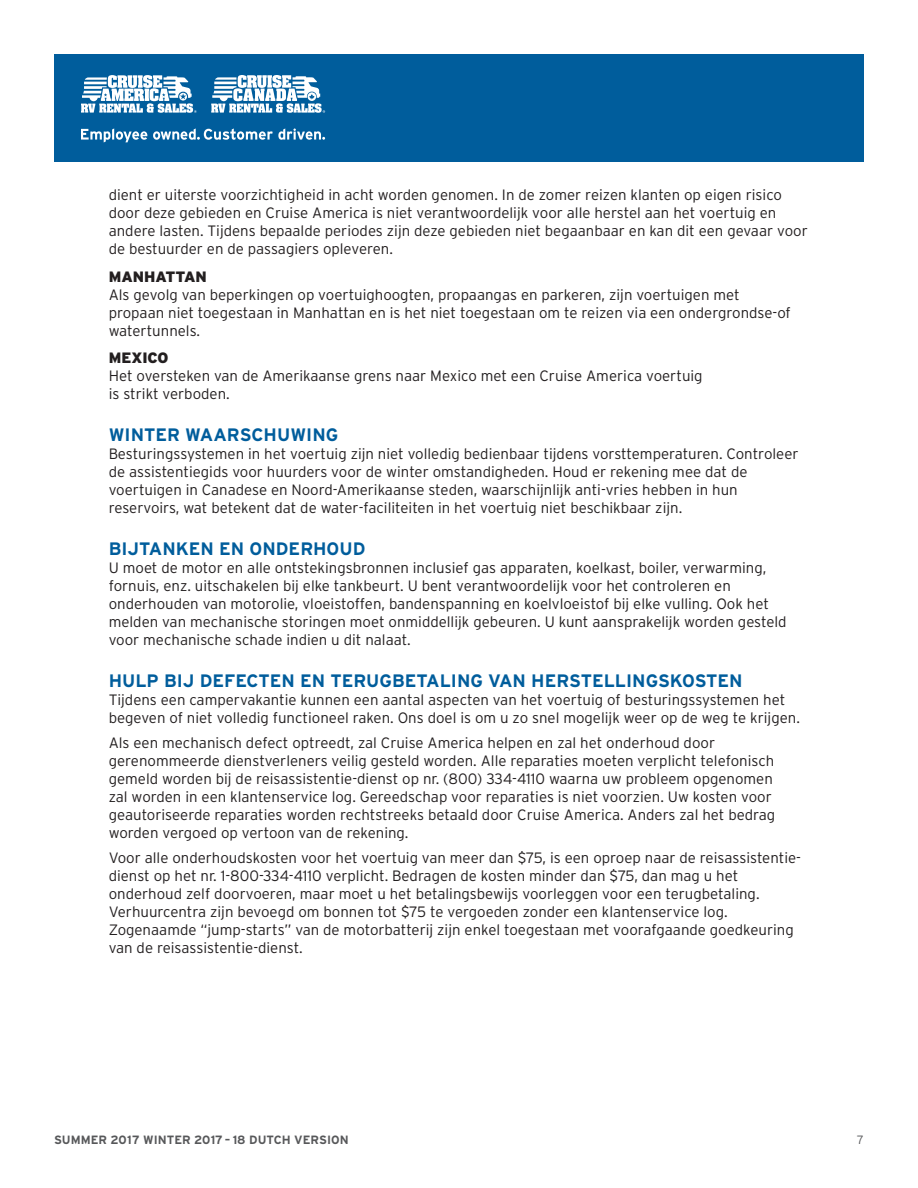
<style>
.page{position:relative;width:918px;height:1188px;background:#fff}
.page>*{position:absolute;margin:0;border:0;box-sizing:border-box;transform-origin:0 0}
.Blue_caps_Header{font:700 18px "Interstate";color:#005d9c}
.t1{font:300 15px/18px "Interstate";color:#231f20}
.black_bold_head{font:900 15px "Interstate";color:#231f20}
.t2{font:700 12px "Interstate";color:#57585a}
.t3{font:300 12px "Interstate";color:#57585a}
</style>
<div class="page">
<div style="left:54px;top:54px;width:810px;height:108px;background:#005d9c"></div>
<svg style="left:81px;top:128px;width:66px;height:14px"></svg>
<svg style="left:153px;top:128px;width:172px;height:12px"></svg>
<svg style="left:211px;top:75px;width:114px;height:38px"></svg>
<svg style="left:81px;top:75px;width:116px;height:38px"></svg>
<p class="t1" style="left:109px;top:186px;width:701px">dient er uiterste voorzichtigheid in acht worden genomen. In de zomer reizen klanten op eigen risico door deze gebieden en Cruise America is niet verantwoordelijk voor alle herstel aan het voertuig en andere lasten. Tijdens bepaalde periodes zijn deze gebieden niet begaanbaar en kan dit een gevaar voor de bestuurder en de passagiers opleveren.</p>
<p class="black_bold_head" style="left:109px;top:268px;width:100px">MANHATTAN</p>
<p class="t1" style="left:109px;top:285px;width:684px">Als gevolg van beperkingen op voertuighoogten, propaangas en parkeren, zijn voertuigen met propaan niet toegestaan in Manhattan en is het niet toegestaan om te reizen via een ondergrondse-of watertunnels.</p>
<p class="black_bold_head" style="left:109px;top:350px;width:61px">MEXICO</p>
<p class="t1" style="left:109px;top:367px;width:595px">Het oversteken van de Amerikaanse grens naar Mexico met een Cruise America voertuig is strikt verboden.</p>
<p class="Blue_caps_Header" style="left:109px;top:425px;width:231px">WINTER WAARSCHUWING</p>
<p class="t1" style="left:109px;top:445px;width:691px">Besturingssystemen in het voertuig zijn niet volledig bedienbaar tijdens vorsttemperaturen. Controleer de assistentiegids voor huurders voor de winter omstandigheden. Houd er rekening mee dat de voertuigen in Canadese en Noord-Amerikaanse steden, waarschijnlijk anti-vries hebben in hun reservoirs, wat betekent dat de water-faciliteiten in het voertuig niet beschikbaar zijn.</p>
<p class="Blue_caps_Header" style="left:109px;top:539px;width:258px">BIJTANKEN EN ONDERHOUD</p>
<p class="t1" style="left:109px;top:559px;width:679px">U moet de motor en alle ontstekingsbronnen inclusief gas apparaten, koelkast, boiler, verwarming, fornuis, enz. uitschakelen bij elke tankbeurt. U bent verantwoordelijk voor het controleren en onderhouden van motorolie, vloeistoffen, bandenspanning en koelvloeistof bij elke vulling. Ook het melden van mechanische storingen moet onmiddellijk gebeuren. U kunt aansprakelijk worden gesteld voor mechanische schade indien u dit nalaat.</p>
<p class="Blue_caps_Header" style="left:109px;top:671px;width:635px">HULP BIJ DEFECTEN EN TERUGBETALING VAN HERSTELLINGSKOSTEN</p>
<p class="t1" style="left:109px;top:691px;width:693px">Tijdens een campervakantie kunnen een aantal aspecten van het voertuig of besturingssystemen het begeven of niet volledig functioneel raken. Ons doel is om u zo snel mogelijk weer op de weg te krijgen.</p>
<p class="t1" style="left:109px;top:733px;width:668px">Als een mechanisch defect optreedt, zal Cruise America helpen en zal het onderhoud door gerenommeerde dienstverleners veilig gesteld worden. Alle reparaties moeten verplicht telefonisch gemeld worden bij de reisassistentie-dienst op nr. (800) 334-4110 waarna uw probleem opgenomen zal worden in een klantenservice log. Gereedschap voor reparaties is niet voorzien. Uw kosten voor geautoriseerde reparaties worden rechtstreeks betaald door Cruise America. Anders zal het bedrag worden vergoed op vertoon van de rekening.</p>
<p class="t1" style="left:109px;top:848px;width:694px">Voor alle onderhoudskosten voor het voertuig van meer dan $75, is een oproep naar de reisassistentie&shy;dienst op het nr. 1-800-334-4110 verplicht. Bedragen de kosten minder dan $75, dan mag u het onderhoud zelf doorvoeren, maar moet u het betalingsbewijs voorleggen voor een terugbetaling.<br>Verhuurcentra zijn bevoegd om bonnen tot $75 te vergoeden zonder een klantenservice log.<br>Zogenaamde “jump-starts” van de motorbatterij zijn enkel toegestaan met voorafgaande goedkeuring van de reisassistentie-dienst.</p>
<p class="t2" style="left:54px;top:1133px;width:296px">SUMMER 2017 WINTER 2017 – 18 DUTCH VERSION</p>
<p class="t3" style="left:857px;top:1133px;width:8px">7</p>
</div>
